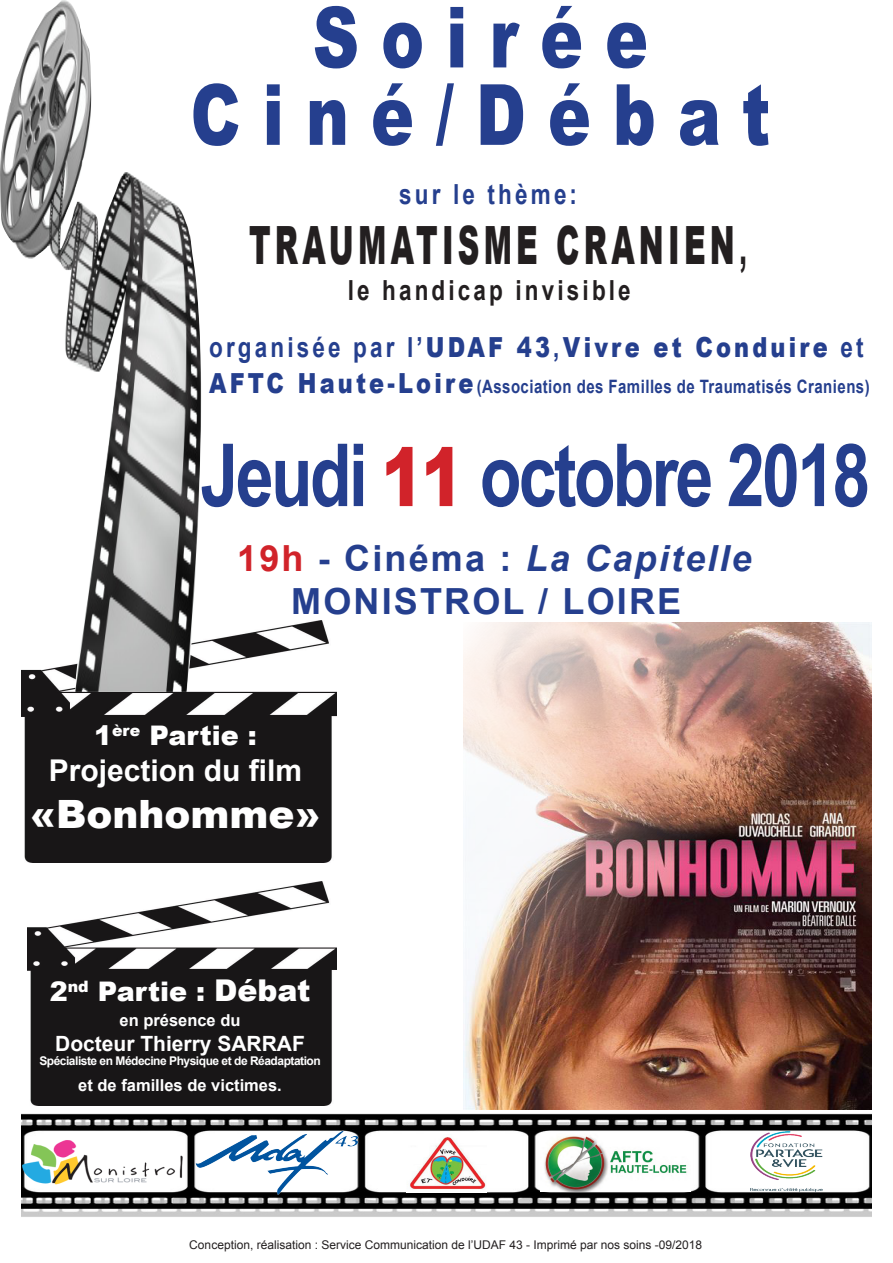
<style>
.page{position:relative;width:893px;height:1263px;background:#fff}
.page>*{position:absolute;margin:0;border:0;box-sizing:border-box;transform-origin:0 0}
.t1{font:700 87px "Arial";letter-spacing:-.04em;color:#253f8e;scale:.78 1}
.t2{font:900 84.45px "Arial";letter-spacing:.34em;color:#253f8e;scale:.76 1}
.t3{font:900 52.8px "Arial";letter-spacing:.14em;color:#231f20;scale:.57 1}
.t4{font:900 39px "Arial";color:#fff}
.t5{font:700 36px/43.2px "Arial";letter-spacing:.06em;color:#253f8e;text-align:center}
.t6{font:700 30px "Arial";color:#fff}
.t7{font:900 27.75px "Arial";letter-spacing:.14em;color:#253f8e;scale:.81 1}
.t8{font:700 27.75px "Arial";letter-spacing:.14em;color:#231f20;scale:.81 1}
.t9{font:700 27.75px "Arial";letter-spacing:.14em;color:#253f8e;scale:.81 1}
.t10{font:900 27px "Arial";color:#fff}
.t11{font:700 21px "Arial";color:#fff}
.t12{font:700 18.45px "Arial";letter-spacing:.03em;color:#253f8e;scale:.81 1}
.t13{font:700 16.5px "Arial";color:#fff}
.t14{font:12px "Arial";color:#231f20}
.t15{font:700 12px "Arial";letter-spacing:-.04em;color:#fff}
.s1{font-weight:700}
.s2{font-weight:900;font-size:27.75px}
.s3{font-weight:900;font-size:81.3px;color:#d1232a}
.s4{color:#d1232a}
.s5{font-style:italic}
.s6{font-size:30px}
</style>
<div class="page">
<img style="left:463px;top:623px;width:409px;height:487px">
<img style="left:21px;top:621px;width:316px;height:241px">
<img style="left:28px;top:881px;width:309px;height:225px">
<img style="left:21px;top:1113px;width:851px;height:104px">
<img style="left:21px;top:1130px;width:167px;height:67px">
<img style="left:194px;top:1130px;width:167px;height:67px">
<img style="left:541px;top:1133px;width:149px;height:58px">
<img style="left:0;top:0;width:201px;height:692px">
<img style="left:406px;top:1134px;width:81px;height:58px">
<img style="left:750px;top:1131px;width:72px;height:60px">
<p class="t2" style="left:313px;top:-24px;width:443px">Soirée</p>
<p class="t2" style="left:190px;top:53px;width:764px">Ciné/Débat</p>
<p class="t9" style="left:399px;top:175px;width:221px">sur le thème:</p>
<p class="t3" style="left:249px;top:206px;width:876px">TRAUMATISME CRANIEN<span class="s1">,</span></p>
<p class="t8" style="left:348px;top:271px;width:351px">le handicap invisible</p>
<p class="t7" style="left:209px;top:327px;width:809px"><span class="s1">organisée par l’</span>UDAF 43<span class="s1">,</span>Vivre et Conduire <span class="s1">et</span></p>
<p class="t12" style="left:209px;top:374px;width:817px"><span class="s2">AFTC Haute-Loire</span> (Association des Familles de Traumatisés Craniens)</p>
<p class="t1" style="left:201px;top:417px;width:860px">Jeudi <span class="s3">11</span> octobre 2018</p>
<p class="t5" style="left:237px;top:538px;width:516px"><span class="s4">19h</span> - Cinéma : <span class="s5">La Capitelle<br></span>MONISTROL / LOIRE</p>
<p class="t10" style="left:94px;top:716px;width:164px">1<sup>ère</sup> Partie :</p>
<p class="t6" style="left:49px;top:750px;width:255px">Projection du film</p>
<p class="t4" style="left:30px;top:785px;width:292px">«Bonhomme»</p>
<p class="t10" style="left:50px;top:971px;width:262px">2<sup>nd</sup> Partie : <span class="s6">Débat</span></p>
<p class="t13" style="left:120px;top:1009px;width:123px">en présence du</p>
<p class="t11" style="left:55px;top:1030px;width:251px">Docteur Thierry SARRAF</p>
<p class="t15" style="left:39px;top:1053px;width:283px">Spécialiste en Médecine Physique et de Réadaptation</p>
<p class="t13" style="left:78px;top:1074px;width:205px">et de familles de victimes.</p>
<p class="t14" style="left:189px;top:1237px;width:514px">Conception, réalisation : Service Communication de l’UDAF 43 - Imprimé par nos soins -09/2018</p>
</div>
